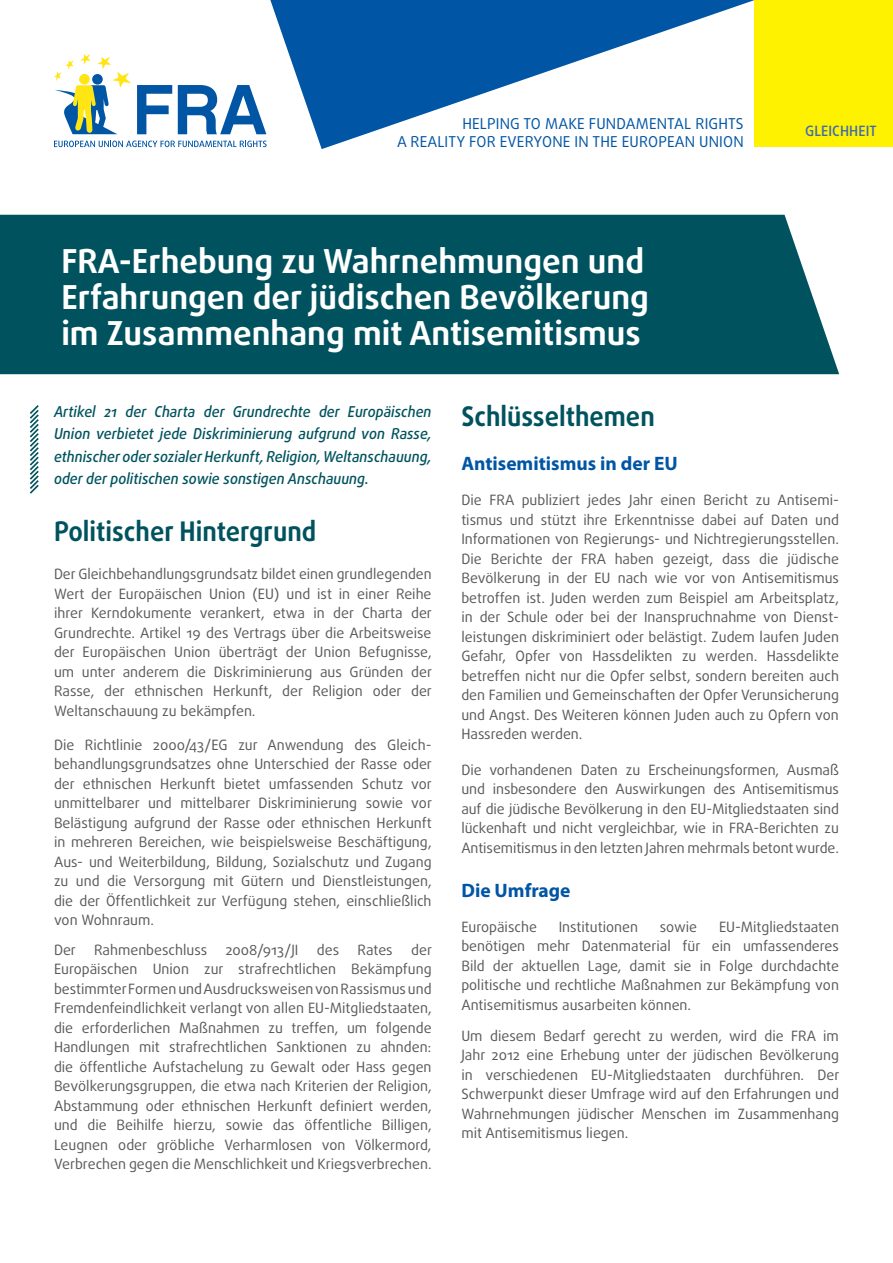
<style>
.page{position:relative;width:893px;height:1263px;background:#fff}
.page>*{position:absolute;margin:0;border:0;box-sizing:border-box;transform-origin:0 0}
.t1{font:700 33px/36px "Daxline Pro";color:#fff}
.t2{font:700 27px "Daxline Pro";color:#00535e;scale:.94 1}
.t3{font:700 19.5px "Myriad Pro";color:#0055a4}
.t4{font:italic 500 15px/22.5px "Daxline Pro";color:#00535e;text-align:justify;scale:.94 1}
.t5{font:15px "Daxline Pro";letter-spacing:.01em;color:#0055a4}
.t6{font:14.25px/19.5px "Daxline Pro";color:#58595b;text-align:justify}
.t7{font:500 14.25px "Daxline Pro";letter-spacing:.01em;color:#3f6bb1}
</style>
<div class="page">
<div style="left:0;top:215px;width:839px;height:159px;background:#00535e"></div>
<svg style="left:270px;top:0;width:485px;height:149px"></svg>
<div style="left:755px;top:0;width:138px;height:146px;background:#fff200"></div>
<svg style="left:29px;top:405px;width:10px;height:89px"></svg>
<svg style="left:137px;top:85px;width:35px;height:49px"></svg>
<svg style="left:178px;top:85px;width:88px;height:49px"></svg>
<svg style="left:54px;top:141px;width:213px;height:6px"></svg>
<svg style="left:54px;top:54px;width:77px;height:80px"></svg>
<p class="t5" style="left:462px;top:113px;width:42px">Helping</p>
<p class="t5" style="left:523px;top:113px;width:33px">to make</p>
<p class="t5" style="left:589px;top:113px;width:11px">fundamen</p>
<p class="t5" style="left:667px;top:113px;width:37px">tal righ</p>
<p class="t5" style="left:728px;top:113px;width:15px">ts</p>
<p class="t5" style="left:397px;top:131px;width:22px">a reali</p>
<p class="t5" style="left:448px;top:131px;width:30px">ty for</p>
<p class="t5" style="left:500px;top:131px;width:10px">ever</p>
<p class="t5" style="left:534px;top:131px;width:19px">yone</p>
<p class="t5" style="left:575px;top:131px;width:65px">in the Euro</p>
<p class="t5" style="left:658px;top:131px;width:19px">pean</p>
<p class="t5" style="left:699px;top:131px;width:19px">Union</p>
<h1 class="t1" style="left:61px;top:243px;width:589px">FRA-Erhebung zu Wahrnehmungen und<br>Erfahrungen der jüdischen Bevölkerung im Zusammenhang mit Antisemitismus</h1>
<p class="t7" style="left:805px;top:122px;width:73px">GLEICHHEIT</p>
<p class="t4" style="left:54px;top:400px;width:403px">Artikel 21 der Charta der Grundrechte der Europäischen Union verbietet jede Diskriminierung aufgrund von Rasse, ethnischer oder sozialer Herkunft, Religion, Weltanschauung, oder der politischen sowie sonstigen Anschauung.</p>
<h2 class="t2" style="left:54px;top:514px;width:280px">Politischer Hintergrund</h2>
<p class="t6" style="left:54px;top:565px;width:380px">Der Gleichbehandlungsgrundsatz bildet einen grundlegenden Wert der Europäischen Union (EU) und ist in einer Reihe ihrer Kerndokumente verankert, etwa in der Charta der Grundrechte. Artikel 19 des Vertrags über die Arbeitsweise der Europäischen Union überträgt der Union Befugnisse, um unter anderem die Diskriminierung aus Gründen der Rasse, der ethnischen Herkunft, der Religion oder der Weltanschauung zu bekämpfen.</p>
<p class="t6" style="left:54px;top:735px;width:379px">Die Richtlinie 2000/43/EG zur Anwendung des Gleich&shy;behandlungsgrundsatzes ohne Unterschied der Rasse oder der ethnischen Herkunft bietet umfassenden Schutz vor unmittelbarer und mittelbarer Diskriminierung sowie vor Belästigung aufgrund der Rasse oder ethnischen Herkunft in mehreren Bereichen, wie beispielsweise Beschäftigung, Aus- und Weiterbildung, Bildung, Sozialschutz und Zugang zu und die Versorgung mit Gütern und Dienstleistungen, die der Öffentlichkeit zur Verfügung stehen, einschließlich von Wohnraum.</p>
<p class="t6" style="left:54px;top:940px;width:24px">Der</p>
<p class="t6" style="left:94px;top:940px;width:115px">Rahmenbeschluss</p>
<p class="t6" style="left:226px;top:940px;width:74px">2008/913/JI</p>
<p class="t6" style="left:317px;top:940px;width:24px">des</p>
<p class="t6" style="left:358px;top:940px;width:37px">Rates</p>
<p class="t6" style="left:54px;top:940px;width:379px;text-indent:357px">der Europäischen Union zur strafrechtlichen Bekämpfung bestimmter Formen und Ausdrucksweisen von Rassismus und Fremdenfeindlichkeit verlangt von allen EU-Mitgliedstaaten, die erforderlichen Maßnahmen zu treffen, um folgende Handlungen mit strafrechtlichen Sanktionen zu ahnden: die öffentliche Aufstachelung zu Gewalt oder Hass gegen Bevölkerungsgruppen, die etwa nach Kriterien der Religion, Abstammung oder ethnischen Herkunft definiert werden, und die Beihilfe hierzu, sowie das öffentliche Billigen, Leugnen oder gröbliche Verharmlosen von Völkermord, Verbrechen gegen die Menschlichkeit und Kriegsverbrechen.</p>
<h2 class="t2" style="left:461px;top:399px;width:207px">Schlüsselthemen</h2>
<h3 class="t3" style="left:461px;top:451px;width:218px">Antisemitismus in der EU</h3>
<p class="t6" style="left:461px;top:490px;width:379px;text-align:left">Die FRA publiziert jedes Jahr einen Bericht zu Antisemi&shy;tismus und stützt ihre Erkenntnisse dabei auf Daten und Informationen von Regierungs- und Nichtregierungsstellen.<br>Die Berichte der FRA haben gezeigt, dass die jüdische Bevölkerung in der EU nach wie vor von Antisemitismus betroffen ist. Juden werden zum Beispiel am Arbeitsplatz, in der Schule oder bei der Inanspruchnahme von Dienst&shy;leistungen diskriminiert oder belästigt. Zudem laufen Juden Gefahr, Opfer von Hassdelikten zu werden. Hassdelikte betreffen nicht nur die Opfer selbst, sondern bereiten auch den Familien und Gemeinschaften der Opfer Verunsicherung und Angst. Des Weiteren können Juden auch zu Opfern von Hassreden werden.</p>
<p class="t6" style="left:461px;top:760px;width:379px">Die vorhandenen Daten zu Erscheinungsformen, Ausmaß und insbesondere den Auswirkungen des Antisemitismus auf die jüdische Bevölkerung in den EU-Mitgliedstaaten sind lückenhaft und nicht vergleichbar, wie in FRA-Berichten zu Antisemitismus in den letzten Jahren mehrmals betont wurde.</p>
<h3 class="t3" style="left:461px;top:877px;width:111px">Die Umfrage</h3>
<p class="t6" style="left:461px;top:917px;width:77px">Europäische</p>
<p class="t6" style="left:559px;top:917px;width:81px">Institutionen</p>
<p class="t6" style="left:660px;top:917px;width:39px">sowie</p>
<p class="t6" style="left:461px;top:917px;width:379px;text-indent:258px">EU-Mitgliedstaaten benötigen mehr Datenmaterial für ein umfassenderes Bild der aktuellen Lage, damit sie in Folge durchdachte politische und rechtliche Maßnahmen zur Bekämpfung von Antisemitismus ausarbeiten können.</p>
<p class="t6" style="left:461px;top:1026px;width:379px">Um diesem Bedarf gerecht zu werden, wird die FRA im Jahr 2012 eine Erhebung unter der jüdischen Bevölkerung in verschiedenen EU-Mitgliedstaaten durchführen. Der Schwerpunkt dieser Umfrage wird auf den Erfahrungen und Wahrnehmungen jüdischer Menschen im Zusammenhang mit Antisemitismus liegen.</p>
</div>
